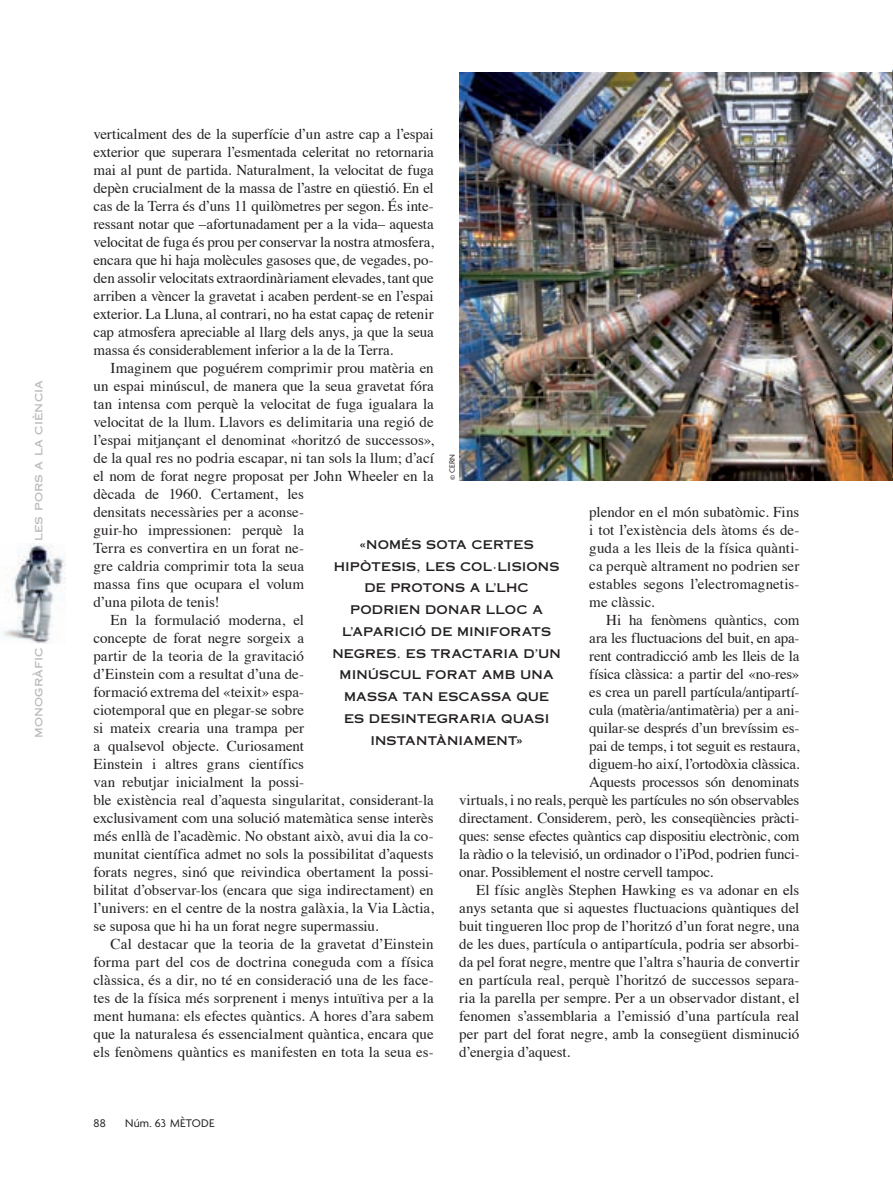
<style>
.page{position:relative;width:893px;height:1191px;background:#fff}
.page>*{position:absolute;margin:0;border:0;box-sizing:border-box;transform-origin:0 0}
.t1{font:15px/18px "Times";color:#231f20;text-align:justify}
.t2{font:15px "Times";letter-spacing:-.02em;color:#231f20}
.t3{font:12px/21.8px "Copperplate Thirty One AB";letter-spacing:.01em;color:#231f20;text-align:center}
.t4{font:12px "Copperplate Thirty One AB";letter-spacing:.005em;color:#bcbdc0}
.t5{font:12px "Agenda";letter-spacing:.025em;color:#231f20}
.t6{font:8.25px "Agenda";color:#231f20}
</style>
<div class="page">
<img style="left:2px;top:544px;width:63px;height:100px">
<img style="left:459px;top:72px;width:434px;height:408px">
<img style="left:892px;top:69px;width:1px;height:408px">
<p class="t4" style="left:31px;top:541px;width:162px;rotate:-90deg">les pors a la ciència</p>
<p class="t4" style="left:31px;top:737px;width:92px;rotate:-90deg">monogràfic</p>
<p class="t1" style="left:94px;top:126px;width:342px">verticalment des de la superfície d’un astre cap a l’espai exterior que superara l’esmentada celeritat no retornaria mai al punt de partida. Naturalment, la velocitat de fuga depèn crucialment de la massa de l’astre en qüestió. En el cas de la Terra és d’uns 11 quilòmetres per segon. És inte&shy;ressant notar que –afortunadament per a la vida– aquesta velocitat de fuga és prou per conservar la nostra atmosfera, encara que hi haja molècules gasoses que, de vegades, po&shy;den assolir velocitats extraordinàriament elevades, tant que arriben a vèncer la gravetat i acaben perdent-se en l’espai exterior. La Lluna, al contrari, no ha estat capaç de retenir cap atmosfera apreciable al llarg dels anys, ja que la seua massa és considerablement inferior a la de la Terra.</p>
<p class="t1" style="left:111px;top:360px;width:325px">Imaginem que poguérem comprimir prou matèria en</p>
<p class="t1" style="left:94px;top:378px;width:342px">un espai minúscul, de manera que la seua gravetat fóra</p>
<p class="t1" style="left:94px;top:396px;width:342px">tan intensa com perquè la velocitat de fuga igualara la</p>
<p class="t1" style="left:94px;top:414px;width:342px">velocitat de la llum. Llavors es delimitaria una regió de</p>
<p class="t1" style="left:94px;top:432px;width:342px">l’espai mitjançant el denominat «horitzó de successos»,</p>
<p class="t1" style="left:94px;top:450px;width:342px">de la qual res no podria escapar, ni tan sols la llum; d’ací</p>
<p class="t1" style="left:94px;top:468px;width:342px">el nom de forat negre proposat per John Wheeler en la</p>
<p class="t1" style="left:94px;top:486px;width:212px">dècada de 1960. Certament, les</p>
<p class="t1" style="left:94px;top:504px;width:212px">densitats necessàries per a aconse-</p>
<p class="t1" style="left:94px;top:522px;width:212px">guir-ho impressionen: perquè la</p>
<p class="t1" style="left:94px;top:540px;width:212px">Terra es convertira en un forat ne-</p>
<p class="t1" style="left:94px;top:558px;width:212px">gre caldria comprimir tota la seua</p>
<p class="t1" style="left:94px;top:576px;width:212px">massa fins que ocupara el volum</p>
<p class="t1" style="left:94px;top:594px;width:127px">d’una pilota de tenis!</p>
<p class="t1" style="left:111px;top:612px;width:195px">En la formulació moderna, el</p>
<p class="t1" style="left:94px;top:630px;width:212px">concepte de forat negre sorgeix a</p>
<p class="t1" style="left:94px;top:648px;width:212px">partir de la teoria de la gravitació</p>
<p class="t1" style="left:94px;top:666px;width:212px">d’Einstein com a resultat d’una de-</p>
<p class="t1" style="left:94px;top:684px;width:212px">formació extrema del «teixit» espa-</p>
<p class="t1" style="left:94px;top:702px;width:212px">ciotemporal que en plegar-se sobre</p>
<p class="t1" style="left:94px;top:720px;width:212px">si mateix crearia una trampa per</p>
<p class="t1" style="left:94px;top:738px;width:212px">a qualsevol objecte. Curiosament</p>
<p class="t1" style="left:94px;top:756px;width:212px">Einstein i altres grans científics</p>
<p class="t1" style="left:94px;top:774px;width:212px">van rebutjar inicialment la possi-</p>
<p class="t1" style="left:94px;top:792px;width:342px">ble existència real d’aquesta singularitat, considerant-la</p>
<p class="t1" style="left:94px;top:810px;width:342px">exclusivament com una solució matemàtica sense interès</p>
<p class="t1" style="left:94px;top:828px;width:342px">més enllà de l’acadèmic. No obstant això, avui dia la co-</p>
<p class="t1" style="left:94px;top:846px;width:342px">munitat científica admet no sols la possibilitat d’aquests</p>
<p class="t1" style="left:94px;top:864px;width:342px">forats negres, sinó que rei vindica obertament la possi-</p>
<p class="t1" style="left:94px;top:882px;width:342px">bilitat d’observar-los (encara que siga indirectament) en</p>
<p class="t1" style="left:94px;top:900px;width:342px">l’univers: en el centre de la nostra galàxia, la Via Làctia,</p>
<p class="t1" style="left:94px;top:918px;width:286px">se suposa que hi ha un forat negre supermassiu.</p>
<p class="t1" style="left:111px;top:936px;width:325px">Cal destacar que la teoria de la gravetat d’Einstein</p>
<p class="t1" style="left:94px;top:954px;width:342px">forma part del cos de doctrina coneguda com a física</p>
<p class="t1" style="left:94px;top:972px;width:342px">clàssica, és a dir, no té en consideració una de les face-</p>
<p class="t1" style="left:94px;top:990px;width:342px">tes de la física més sorprenent i menys intuïtiva per a la</p>
<p class="t1" style="left:94px;top:1008px;width:342px">ment humana: els efectes quàntics. A hores d’ara sabem</p>
<p class="t1" style="left:94px;top:1026px;width:342px">que la naturalesa és essencialment quàntica, encara que</p>
<p class="t1" style="left:94px;top:1044px;width:342px">els fenòmens quàntics es manifesten en tota la seua es-</p>
<p class="t6" style="left:449px;top:480px;width:28px;rotate:-90deg">© CERN</p>
<p class="t1" style="left:589px;top:504px;width:212px">plendor en el món subatòmic. Fins i tot l’existència dels àtoms és de&shy;guda a les lleis de la física quànti&shy;ca perquè altrament no podrien ser estables segons l’electromagnetis&shy;me clàssic.</p>
<p class="t2" style="left:606px;top:614px;width:195px">Hi ha fenòmens quàntics, com</p>
<p class="t1" style="left:589px;top:630px;width:212px">ara les fluctuacions del buit, en apa-</p>
<p class="t1" style="left:589px;top:648px;width:212px">rent contradicció amb les lleis de la</p>
<p class="t1" style="left:589px;top:666px;width:212px">física clàssica: a partir del «no-res»</p>
<p class="t1" style="left:589px;top:684px;width:212px">es crea un parell partícula/antipartí-</p>
<p class="t1" style="left:589px;top:702px;width:212px">cula (matèria/antimatèria) per a ani-</p>
<p class="t1" style="left:589px;top:720px;width:212px">quilar-se després d’un brevíssim es-</p>
<p class="t1" style="left:589px;top:738px;width:212px">pai de temps, i tot seguit es restaura,</p>
<p class="t1" style="left:589px;top:756px;width:212px">diguem-ho així, l’ortodòxia clàssica.</p>
<p class="t1" style="left:589px;top:774px;width:212px">Aquests processos són denominats</p>
<p class="t1" style="left:459px;top:792px;width:342px">virtuals, i no reals, perquè les partícules no són observables</p>
<p class="t1" style="left:459px;top:810px;width:342px">directament. Considerem, però, les conseqüències pràcti-</p>
<p class="t1" style="left:459px;top:828px;width:342px">ques: sense efectes quàntics cap dispositiu electrònic, com</p>
<p class="t1" style="left:459px;top:846px;width:342px">la ràdio o la televisió, un ordinador o l’iPod, podrien funci-</p>
<p class="t1" style="left:459px;top:864px;width:255px">onar. Possiblement el nostre cervell tampoc.</p>
<p class="t1" style="left:476px;top:882px;width:325px">El físic anglès Stephen Hawking es va adonar en els</p>
<p class="t1" style="left:459px;top:900px;width:342px">anys setanta que si aquestes fluctuacions quàntiques del</p>
<p class="t1" style="left:459px;top:918px;width:342px">buit tingueren lloc prop de l’horitzó d’un forat negre, una</p>
<p class="t1" style="left:459px;top:936px;width:342px">de les dues, partícula o antipartícula, podria ser absorbi-</p>
<p class="t1" style="left:459px;top:954px;width:342px">da pel forat negre, mentre que l’altra s’hauria de convertir</p>
<p class="t1" style="left:459px;top:972px;width:342px">en partícula real, perquè l’horitzó de successos separa-</p>
<p class="t1" style="left:459px;top:990px;width:342px">ria la parella per sempre. Per a un observador distant, el</p>
<p class="t1" style="left:459px;top:1008px;width:342px">fenomen s’assemblaria a l’emissió d’una partícula real</p>
<p class="t1" style="left:459px;top:1026px;width:342px">per part del forat negre, amb la consegüent disminució</p>
<p class="t1" style="left:459px;top:1044px;width:112px">d’energia d’aquest.</p>
<p class="t3" style="left:332px;top:534px;width:230px">«NOMÉS SOTA CERTES<br>HIPÒTESIS, LES COL·LISIONS<br>DE PROTONS A L’LHC<br>PODRIEN DONAR LLOC A<br>L’APARICIÓ DE MINIFORATS<br>NEGRES. ES TRACTARIA D’UN<br>MINÚSCUL FORAT AMB UNA<br>MASSA TAN ESCASSA QUE<br>ES DESINTEGRARIA QUASI<br>INSTANTÀNIAMENT»</p>
<p class="t5" style="left:94px;top:1118px;width:14px">88</p>
<p class="t5" style="left:125px;top:1118px;width:91px">Núm. 63 MÈTODE</p>
</div>
